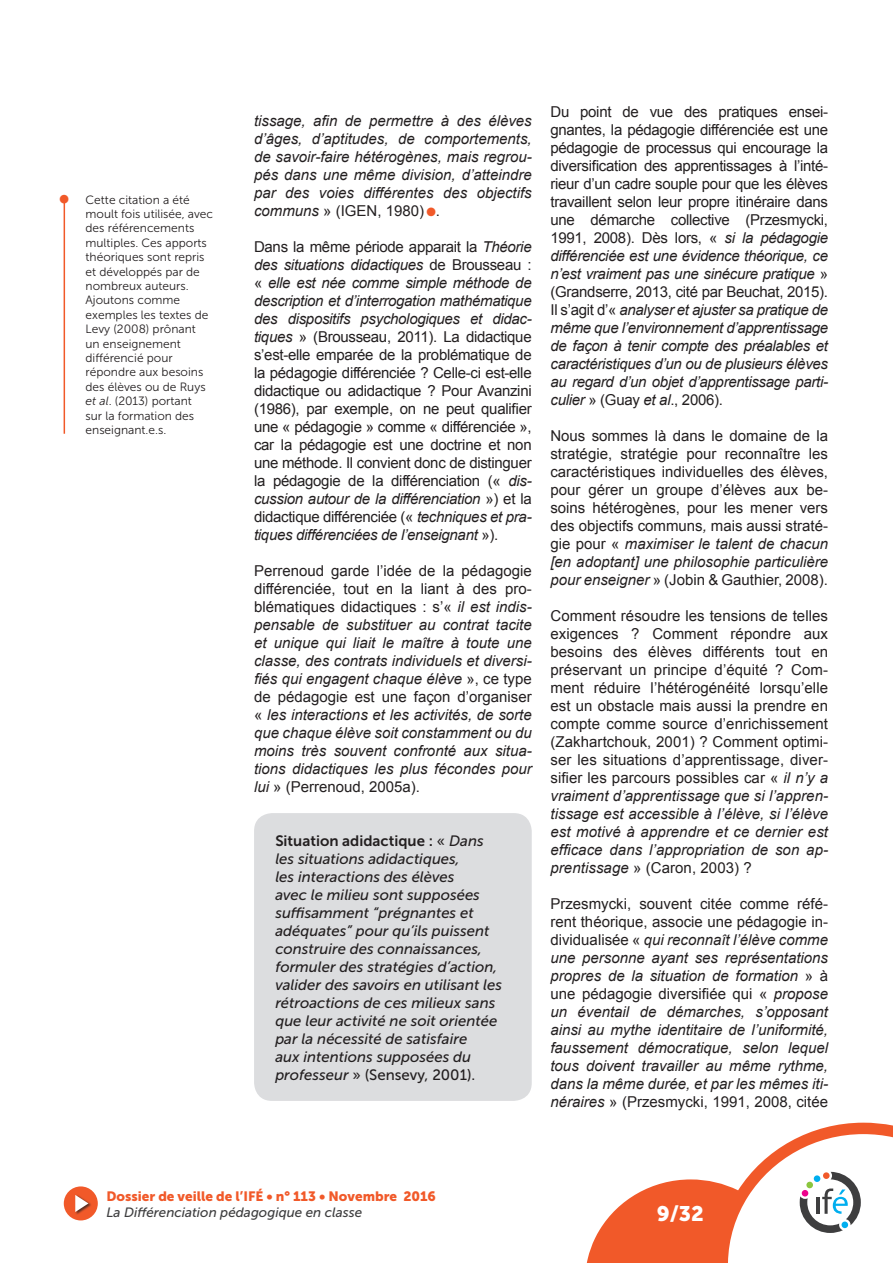
<style>
.page{position:relative;width:893px;height:1263px;background:#fff}
.page>*{position:absolute;margin:0;border:0;box-sizing:border-box;transform-origin:0 0}
.t1{font:21px "Museo Sans 900";color:#fff}
.t2{font:15px/18px "Arial";letter-spacing:-.01em;color:#231f20;text-align:justify}
.t3{font:italic 15px/18px "Arial";color:#231f20;text-align:justify}
.t4{font:italic 15px/18px "Museo Sans 500";color:#231f20}
.t5{font:15px "Museo Sans 700";color:#231f20}
.t6{font:13.5px "Museo Sans 900";color:#f15929}
.t7{font:italic 13.5px "Museo Sans 500";color:#3e3e3f}
.t8{font:12px/14.4px "Museo Sans 300";color:#231f20}
.s1{font-style:italic}
.s2{font-style:normal}
.s3{color:#f15929}
.s4{font-family:"Museo Sans 500"}
.s5{font-family:"Museo Sans 500";font-style:italic}
</style>
<div class="page">
<div style="left:64px;top:1186px;width:34px;height:34px;background:#f15929;border-radius:50%"></div>
<div style="left:75px;top:1194px;width:16px;height:21px;background:#231f20;opacity:.75"></div>
<svg style="left:75px;top:1195px;width:13px;height:17px"></svg>
<svg style="left:587px;top:1123px;width:306px;height:140px"></svg>
<div style="left:806px;top:1181px;width:7px;height:7px;background:#8bc63e;border-radius:50%"></div>
<div style="left:814px;top:1175px;width:6px;height:7px;background:#00aeef;border-radius:50%"></div>
<div style="left:823px;top:1172px;width:7px;height:7px;background:#f15929;border-radius:50%"></div>
<div style="left:841px;top:1221px;width:7px;height:7px;background:#00aeef;border-radius:50%"></div>
<div style="left:801px;top:1190px;width:7px;height:7px;background:#ed028c;border-radius:50%"></div>
<div style="left:254px;top:813px;width:278px;height:288px;background:#dcdddf;border-radius:18px"></div>
<hr style="left:64px;top:202px;width:1px;height:232px;background:#f15929">
<p class="t8" style="left:86px;top:192px;width:129px">Cette citation a été moult fois utilisée, avec des référencements multiples. Ces apports théoriques sont repris et développés par de nombreux auteurs.<br>Ajoutons comme exemples les textes de<br>Levy (2008) prônant<br>un enseignement différencié pour répondre aux besoins des élèves ou de Ruys <span class="s1">et al</span>. (2013) portant<br>sur la formation des enseignant.e.s.</p>
<p class="t3" style="left:254px;top:112px;width:279px">tissage, afin de permettre à des élèves d’âges, d’aptitudes, de comportements, de savoir-faire hétérogènes, mais regrou&shy;pés dans une même division, d’atteindre par des voies différentes des objectifs communs <span class="s2">» (IGEN, 1980)</span> <span class="s3">●</span><span class="s2">.</span></p>
<p class="t2" style="left:254px;top:238px;width:279px">Dans la même période apparait la <span class="s1">Théorie des situations didactiques</span> de Brousseau : « <span class="s1">elle est née comme simple méthode de description et d’interrogation mathématique des dispositifs psychologiques et didac&shy;tiques</span> » (Brousseau, 2011). La didactique s’est-elle emparée de la problématique de la pédagogie différenciée ? Celle-ci est-elle didactique ou adidactique ? Pour Avanzini (1986), par exemple, on ne peut qualifier une « pédagogie » comme « différenciée », car la pédagogie est une doctrine et non une méthode. Il convient donc de distinguer la pédagogie de la différenciation (« <span class="s1">dis&shy;cussion autour de la différenciation</span> ») et la didactique différenciée (« <span class="s1">techniques et pra&shy;tiques différenciées de l’enseignant</span> »).</p>
<p class="t3" style="left:254px;top:562px;width:279px"><span class="s2">Perrenoud garde l’idée de la pédagogie différenciée, tout en la liant à des pro&shy;blématiques didactiques : s’«</span> il est indis&shy;pensable de substituer au contrat tacite et unique qui liait le maître à toute une classe, des contrats individuels et diversi&shy;fiés qui engagent chaque élève <span class="s2">», ce type de pédagogie est une façon d’organiser «</span> les interactions et les activités, de sorte que chaque élève soit constamment ou du moins très souvent confronté aux situa&shy;tions didactiques les plus fécondes pour lui <span class="s2">» (Perrenoud, 2005a).</span></p>
<p class="t5" style="left:275px;top:832px;width:210px">Situation adidactique : <span class="s4">«</span> <span class="s5">Dans</span></p>
<p class="t4" style="left:275px;top:849px;width:228px">les situations adidactiques,<br>les interactions des élèves<br>avec le milieu sont supposées suffisamment “prégnantes et adéquates” pour qu’ils puissent construire des connaissances, formuler des stratégies d’action, valider des savoirs en utilisant les rétroactions de ces milieux sans que leur activité ne soit orientée par la nécessité de satisfaire<br>aux intentions supposées du professeur <span class="s2">» (Sensevy, 2001).</span></p>
<p class="t2" style="left:550px;top:103px;width:279px">Du point de vue des pratiques ensei&shy;gnantes, la pédagogie différenciée est une pédagogie de processus qui encourage la diversification des apprentissages à l’inté&shy;rieur d’un cadre souple pour que les élèves travaillent selon leur propre itinéraire dans une démarche collective (Przesmycki, 1991, 2008). Dès lors, « <span class="s1">si la pédagogie différenciée est une évidence théorique, ce n’est vraiment pas une sinécure pratique</span> » (Grandserre, 2013, cité par Beuchat, 2015).<br>Il s’agit d’« <span class="s1">analyser et ajuster sa pratique de même que l’environnement d’apprentissage de façon à tenir compte des préalables et caractéristiques d’un ou de plusieurs élèves au regard d’un objet d’apprentissage parti&shy;culier</span> » (Guay <span class="s1">et al</span>., 2006).</p>
<p class="t2" style="left:550px;top:427px;width:279px">Nous sommes là dans le domaine de la stratégie, stratégie pour reconnaître les caractéristiques individuelles des élèves, pour gérer un groupe d’élèves aux be&shy;soins hétérogènes, pour les mener vers des objectifs communs<span class="s1">,</span> mais aussi straté&shy;gie pour « <span class="s1">maximiser le talent de chacun [en adoptant] une philosophie particulière pour enseigner</span> » (Jobin &amp; Gauthier, 2008).</p>
<p class="t2" style="left:550px;top:607px;width:279px">Comment résoudre les tensions de telles exigences ? Comment répondre aux besoins des élèves différents tout en préservant un principe d’équité ? Com&shy;ment réduire l’hétérogénéité lorsqu’elle est un obstacle mais aussi la prendre en compte comme source d’enrichissement (Zakhartchouk, 2001) ? Comment optimi&shy;ser les situations d’apprentissage, diver&shy;sifier les parcours possibles car « <span class="s1">il n’y a vraiment d’apprentissage que si l’appren&shy;tissage est accessible à l’élève, si l’élève est motivé à apprendre et ce dernier est efficace dans l’appropriation de son ap&shy;prentissage</span> » (Caron, 2003) ?</p>
<p class="t3" style="left:550px;top:895px;width:279px"><span class="s2">Przesmycki, souvent citée comme réfé&shy;rent théorique, associe une pédagogie in&shy;dividualisée «</span> qui reconnaît l’élève comme une personne ayant ses représentations propres de la situation de formation <span class="s2">» à une pédagogie diversifiée qui «</span> propose un éventail de démarches, s’opposant ainsi au mythe identitaire de l’uniformité, faussement démocratique, selon lequel tous doivent travailler au même rythme, dans la même durée, et par les mêmes iti&shy;néraires <span class="s2">» (Przesmycki, 1991, 2008, citée</span></p>
<p class="t6" style="left:106px;top:1188px;width:331px">Dossier de veille de l’IFÉ • n° 113 • Novembre 2016</p>
<p class="t7" style="left:106px;top:1205px;width:257px">La Différenciation pédagogique en classe</p>
<h1 class="t1" style="left:657px;top:1202px;width:49px">9/32</h1>
</div>
